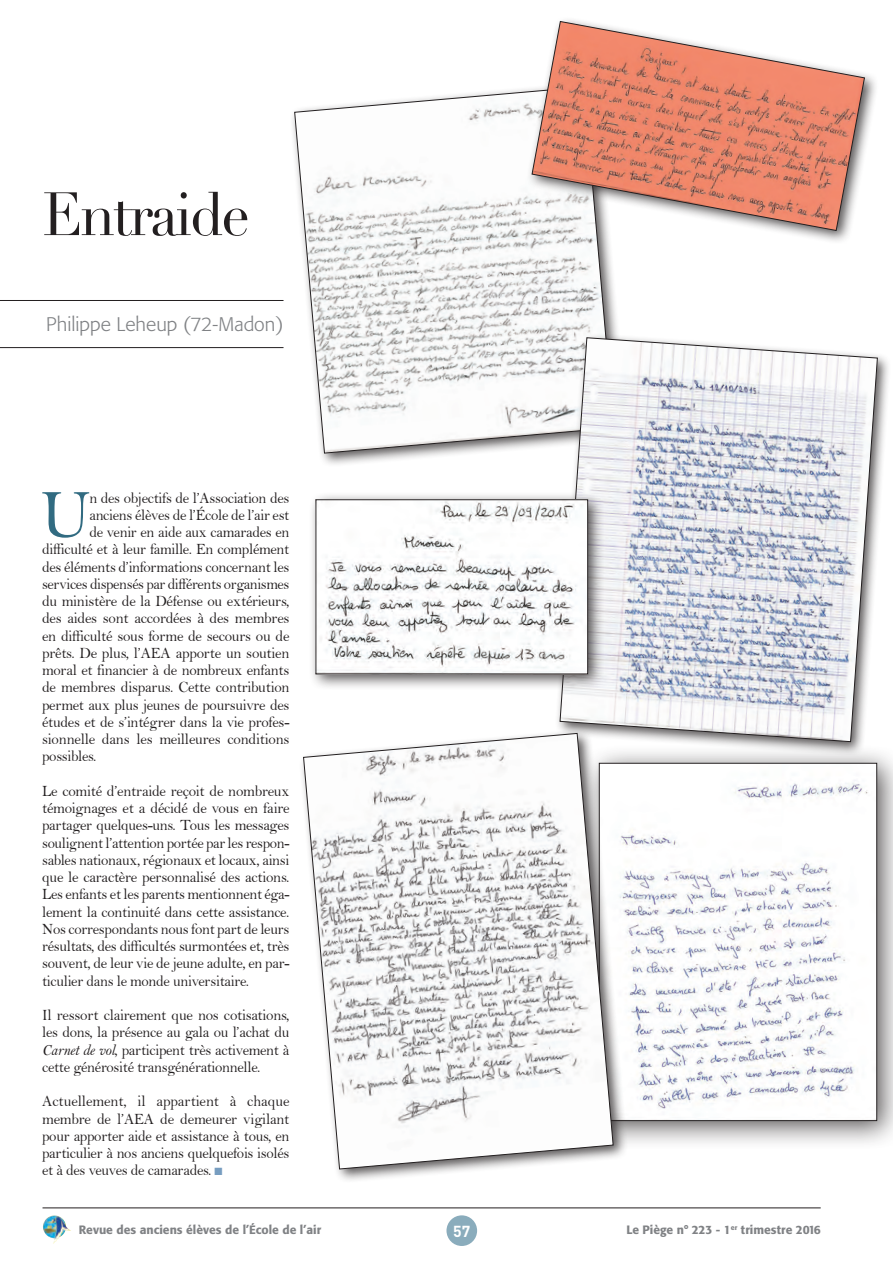
<style>
.page{position:relative;width:893px;height:1263px;background:#fff}
.page>*{position:absolute;margin:0;border:0;box-sizing:border-box;transform-origin:0 0}
.t1{font:70.2px "Bell";color:#316b81;scale:.95 1}
.t2{font:60px "Didot";letter-spacing:-.04em;color:#231f20;scale:.95 1}
.t3{font:300 19.5px "Formata BQ";color:#808285}
.t4{font:15.75px/17.2px "Bell";letter-spacing:-.02em;color:#231f20;text-align:justify;scale:.96 1}
.t5{font:15.75px "Bell";letter-spacing:-.02em;color:#231f20;scale:.95 1}
.t6{font:15.75px "Bell";letter-spacing:-.02em;color:#231f20;scale:.94 1}
.t7{font:700 15.75px "DIN";color:#fff}
.t8{font:500 12px "Formata BQ";color:#808285}
.s1{font-family:"Bell MT Italic"}
.s2{color:#779dc0}
</style>
<div class="page">
<hr style="left:0;top:300px;width:284px;height:1px;background:#231f20">
<hr style="left:0;top:347px;width:284px;height:1px;background:#231f20">
<hr style="left:43px;top:1207px;width:778px;height:1px;background:#231f20">
<img style="left:43px;top:1215px;width:28px;height:29px">
<div style="left:446px;top:1215px;width:31px;height:31px;background:#8aacbc;border-radius:50%"></div>
<div style="left:580px;top:744px;width:313px;height:406px;background:#231f20;opacity:.75"></div>
<img style="left:628px;top:765px;width:247px;height:354px">
<div style="left:289px;top:82px;width:339px;height:385px;background:#231f20;opacity:.75"></div>
<svg style="left:294px;top:87px;width:320px;height:366px"></svg>
<div style="left:555px;top:332px;width:337px;height:424px;background:#231f20;opacity:.75"></div>
<svg style="left:560px;top:337px;width:318px;height:405px"></svg>
<div style="left:298px;top:728px;width:330px;height:455px;background:#231f20;opacity:.75"></div>
<svg style="left:303px;top:733px;width:311px;height:436px"></svg>
<div style="left:308px;top:492px;width:296px;height:199px;background:#231f20;opacity:.75"></div>
<img style="left:318px;top:502px;width:268px;height:170px">
<div style="left:527px;top:16px;width:352px;height:229px;background:#231f20;opacity:.75"></div>
<svg style="left:532px;top:21px;width:333px;height:210px"></svg>
<h2 class="t2" style="left:43px;top:178px;width:220px">Entraide</h2>
<p class="t3" style="left:46px;top:313px;width:239px">Philippe Leheup (72-Madon)</p>
<h1 class="t1" style="left:40px;top:473px;width:55px">U</h1>
<p class="t5" style="left:89px;top:488px;width:212px">n des objectifs de l’Association des</p>
<p class="t5" style="left:89px;top:505px;width:212px">anciens élèves de l’École de l’air est</p>
<p class="t5" style="left:89px;top:523px;width:212px">de venir en aide aux camarades en</p>
<p class="t5" style="left:42px;top:540px;width:262px">difficulté et à leur famille. En complément</p>
<p class="t5" style="left:42px;top:557px;width:262px">des éléments d’informations concernant les</p>
<p class="t6" style="left:42px;top:574px;width:265px">services dispensés par différents organismes</p>
<p class="t4" style="left:42px;top:592px;width:259px">du ministère de la Défense ou extérieurs,</p>
<p class="t4" style="left:42px;top:610px;width:259px">des aides sont accordées à des membres</p>
<p class="t4" style="left:42px;top:627px;width:259px">en difficulté sous forme de secours ou de</p>
<p class="t4" style="left:42px;top:644px;width:259px">prêts. De plus, l’AEA apporte un soutien</p>
<p class="t5" style="left:42px;top:661px;width:262px">moral et financier à de nombreux enfants</p>
<p class="t4" style="left:42px;top:679px;width:259px">de membres disparus. Cette contribution</p>
<p class="t5" style="left:42px;top:695px;width:262px">permet aux plus jeunes de poursuivre des</p>
<p class="t4" style="left:42px;top:713px;width:259px">études et de s’intégrer dans la vie profes-</p>
<p class="t4" style="left:42px;top:730px;width:259px">sionnelle dans les meilleures conditions</p>
<p class="t5" style="left:42px;top:747px;width:59px">possibles.</p>
<p class="t4" style="left:42px;top:782px;width:259px">Le comité d’entraide reçoit de nombreux témoignages et a décidé de vous en faire partager quelques-uns. Tous les messages soulignent l’attention portée par les respon&shy;sables nationaux, régionaux et locaux, ainsi que le caractère personnalisé des actions.<br>Les enfants et les parents mentionnent éga&shy;lement la continuité dans cette assistance.<br>Nos correspondants nous font part de leurs résultats, des difficultés surmontées et, très souvent, de leur vie de jeune adulte, en par&shy;ticulier dans le monde universitaire.</p>
<p class="t4" style="left:42px;top:1006px;width:259px">Il ressort clairement que nos cotisations, les dons, la présence au gala ou l’achat du <span class="s1">Carnet de vol</span>, participent très activement à cette générosité transgénérationnelle.</p>
<p class="t4" style="left:42px;top:1093px;width:259px">Actuellement, il appartient à chaque membre de l’AEA de demeurer vigilant pour apporter aide et assistance à tous, en particulier à nos anciens quelquefois isolés et à des veuves de camarades. <span class="s2">■</span></p>
<p class="t8" style="left:79px;top:1222px;width:244px">Revue des anciens élèves de l’École de l’air</p>
<p class="t7" style="left:453px;top:1221px;width:19px">57</p>
<p class="t8" style="left:626px;top:1222px;width:196px">Le Piège n° 223 - 1<sup>er</sup> trimestre 2016</p>
</div>
